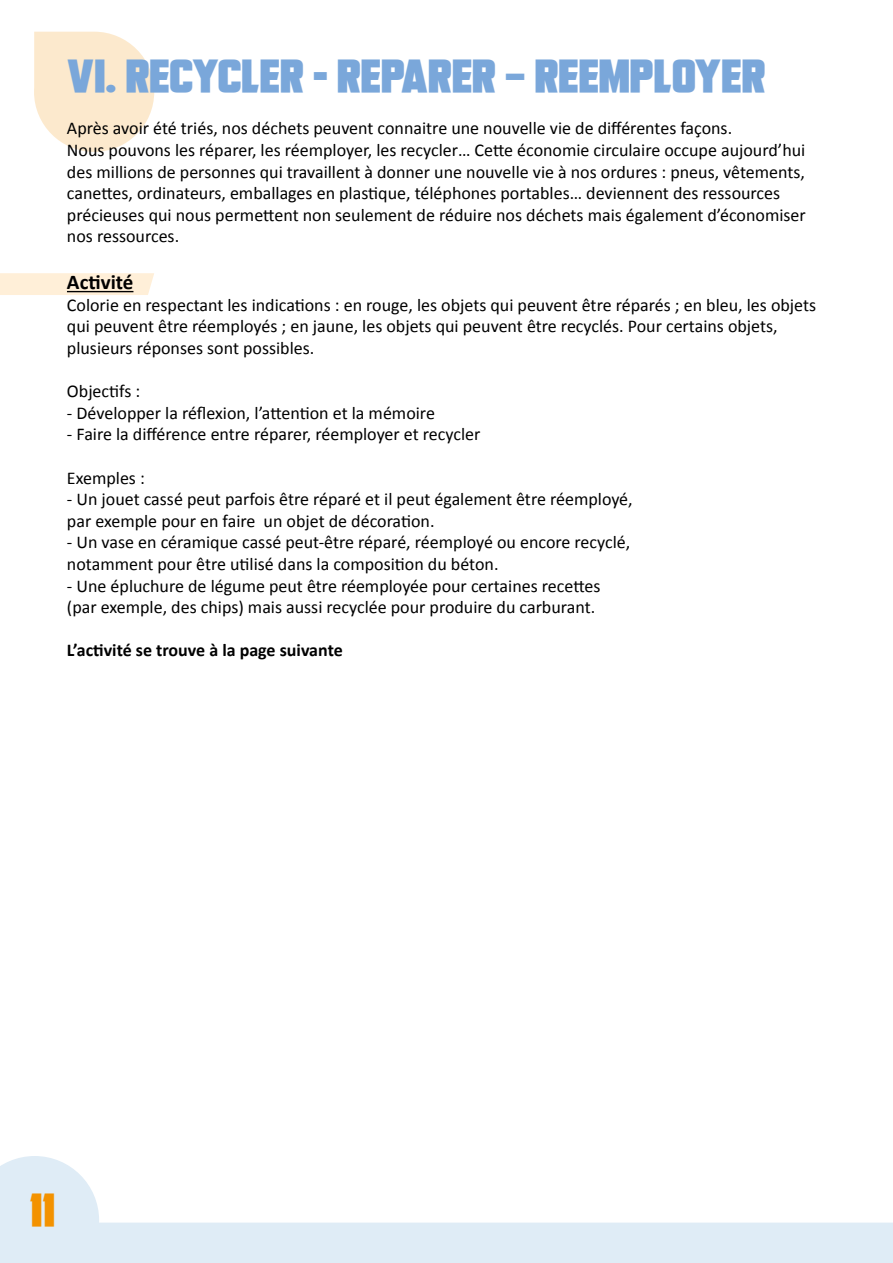
<style>
.page{position:relative;width:893px;height:1263px;background:#fff}
.page>*{position:absolute;margin:0;border:0;box-sizing:border-box;transform-origin:0 0}
.t1{font:32.25px "This Is The Future";color:#7aa7da;scale:1.16 1}
.t2{font:32.25px "This Is The Future";color:#f39200;scale:1.16 1}
.t3{font:700 21px "Calibri";color:#000}
.t4{font:18px/21.6px "Calibri";color:#000}
.t5{font:700 18px "Calibri";color:#000}
</style>
<div class="page">
<svg style="left:0;top:1156px;width:893px;height:107px"></svg>
<div style="left:34px;top:32px;width:120px;height:120px;background:#fce9cd;border-radius:60px"></div>
<div style="left:0;top:273px;width:154px;height:22px;background:#ffefd8"></div>
<hr style="left:67px;top:291px;width:66px;height:1px;background:#000">
<h1 class="t1" style="left:67px;top:58px;width:604px">VI. RECYCLER - REPARER – REEMPLOYER</h1>
<p class="t4" style="left:67px;top:117px;width:740px">Après avoir été triés, nos déchets peuvent connaitre une nouvelle vie de différentes façons.<br>Nous pouvons les réparer, les réemployer, les recycler… Cette économie circulaire occupe aujourd’hui des millions de personnes qui travaillent à donner une nouvelle vie à nos ordures : pneus, vêtements, canettes, ordinateurs, emballages en plastique, téléphones portables… deviennent des ressources précieuses qui nous permettent non seulement de réduire nos déchets mais également d’économiser nos ressources.</p>
<p class="t3" style="left:67px;top:267px;width:68px">Activité</p>
<p class="t4" style="left:67px;top:293px;width:751px">Colorie en respectant les indications : en rouge, les objets qui peuvent être réparés ; en bleu, les objets qui peuvent être réemployés ; en jaune, les objets qui peuvent être recyclés. Pour certains objets, plusieurs réponses sont possibles.</p>
<p class="t4" style="left:67px;top:380px;width:75px">Objectifs :</p>
<p class="t4" style="left:67px;top:401px;width:369px">- Développer la réflexion, l’attention et la mémoire</p>
<p class="t4" style="left:67px;top:423px;width:415px">- Faire la différence entre réparer, réemployer et recycler</p>
<p class="t4" style="left:67px;top:466px;width:79px">Exemples :</p>
<p class="t4" style="left:67px;top:488px;width:567px">- Un jouet cassé peut parfois être réparé et il peut également être réemployé, par exemple pour en faire un objet de décoration.</p>
<p class="t4" style="left:67px;top:531px;width:565px">- Un vase en céramique cassé peut-être réparé, réemployé ou encore recyclé, notamment pour être utilisé dans la composition du béton.</p>
<p class="t4" style="left:67px;top:574px;width:535px">- Une épluchure de légume peut être réemployée pour certaines recettes (par exemple, des chips) mais aussi recyclée pour produire du carburant.</p>
<p class="t5" style="left:67px;top:638px;width:277px">L’activité se trouve à la page suivante</p>
<h1 class="t2" style="left:29px;top:1192px;width:24px">11</h1>
</div>
